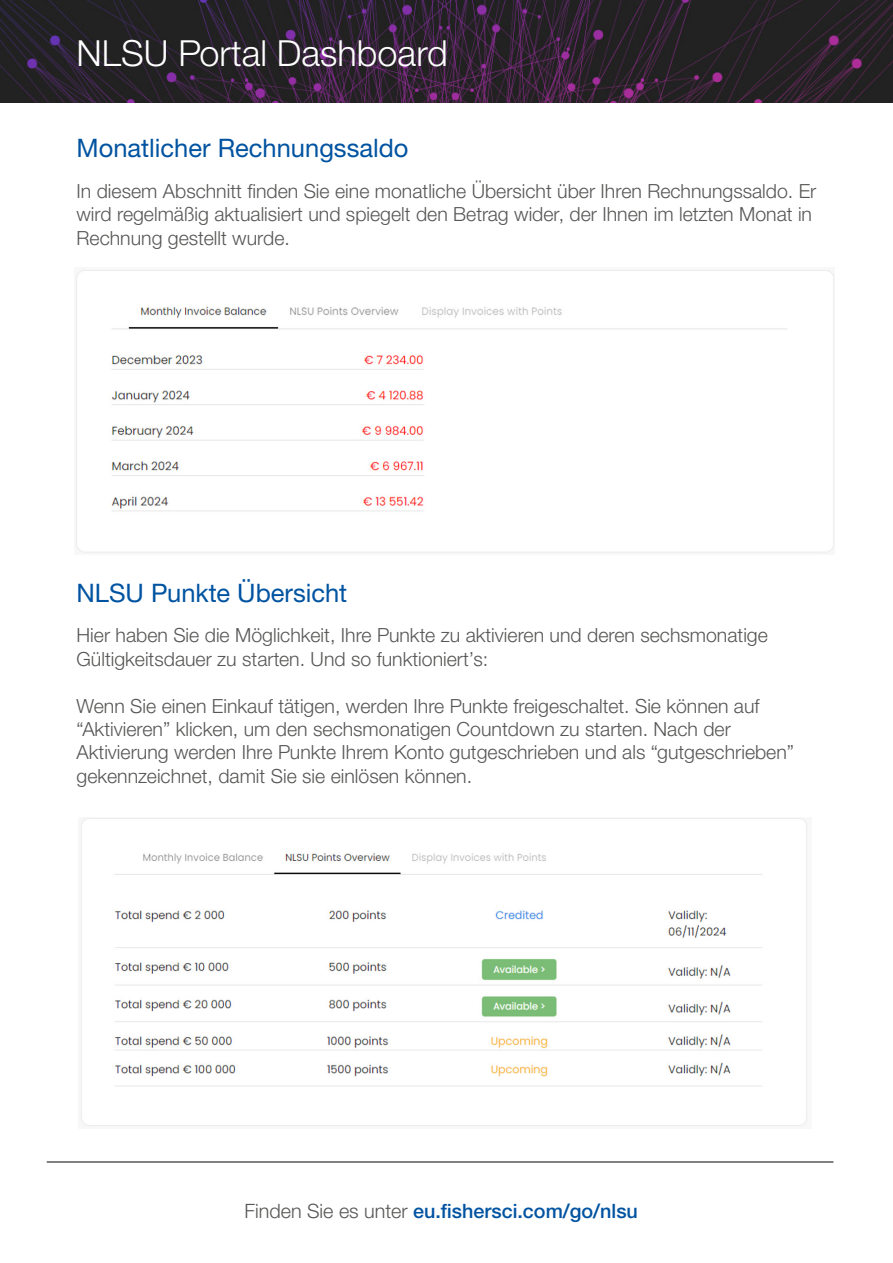
<style>
.page{position:relative;width:893px;height:1263px;background:#fff}
.page>*{position:absolute;margin:0;border:0;box-sizing:border-box;transform-origin:0 0}
.t1{font:300 36px "Helvetica Neue LTW1 G";color:#fff}
.t2{font:25.5px "Helvetica Neue LTW1 G";color:#0053a1}
.t3{font:500 19.8px "Helvetica Neue LTW1 G";color:#0053a1}
.t4{font:300 19.5px/23.4px "Helvetica Neue LTW1 G";color:#575756}
.s1{font-weight:300;color:#575756}
</style>
<div class="page">
<img style="left:0;top:0;width:893px;height:102px">
<hr style="left:47px;top:1161px;width:786px;height:2px;background:#575756">
<img style="left:76px;top:270px;width:758px;height:283px">
<img style="left:81px;top:818px;width:726px;height:308px">
<h1 class="t1" style="left:77px;top:31px;width:373px">NLSU Portal Dashboard</h1>
<h2 class="t2" style="left:77px;top:132px;width:334px">Monatlicher Rechnungssaldo</h2>
<p class="t4" style="left:77px;top:179px;width:741px">In diesem Abschnitt finden Sie eine monatliche Übersicht über Ihren Rechnungssaldo. Er wird regelmäßig aktualisiert und spiegelt den Betrag wider, der Ihnen im letzten Monat in<br>Rechnung gestellt wurde.</p>
<h2 class="t2" style="left:77px;top:577px;width:272px">NLSU Punkte Übersicht</h2>
<p class="t4" style="left:77px;top:624px;width:693px">Hier haben Sie die Möglichkeit, Ihre Punkte zu aktivieren und deren sechsmonatige<br>Gültigkeitsdauer zu starten. Und so funktioniert’s:</p>
<p class="t4" style="left:77px;top:694px;width:719px">Wenn Sie einen Einkauf tätigen, werden Ihre Punkte freigeschaltet. Sie können auf “Aktivieren” klicken, um den sechsmonatigen Countdown zu starten. Nach der Aktivierung werden Ihre Punkte Ihrem Konto gutgeschrieben und als “gutgeschrieben” gekennzeichnet, damit Sie sie einlösen können.</p>
<p class="t3" style="left:244px;top:1198px;width:395px"><span class="s1">Finden Sie es unter</span> eu.fishersci.com/go/nlsu</p>
</div>
